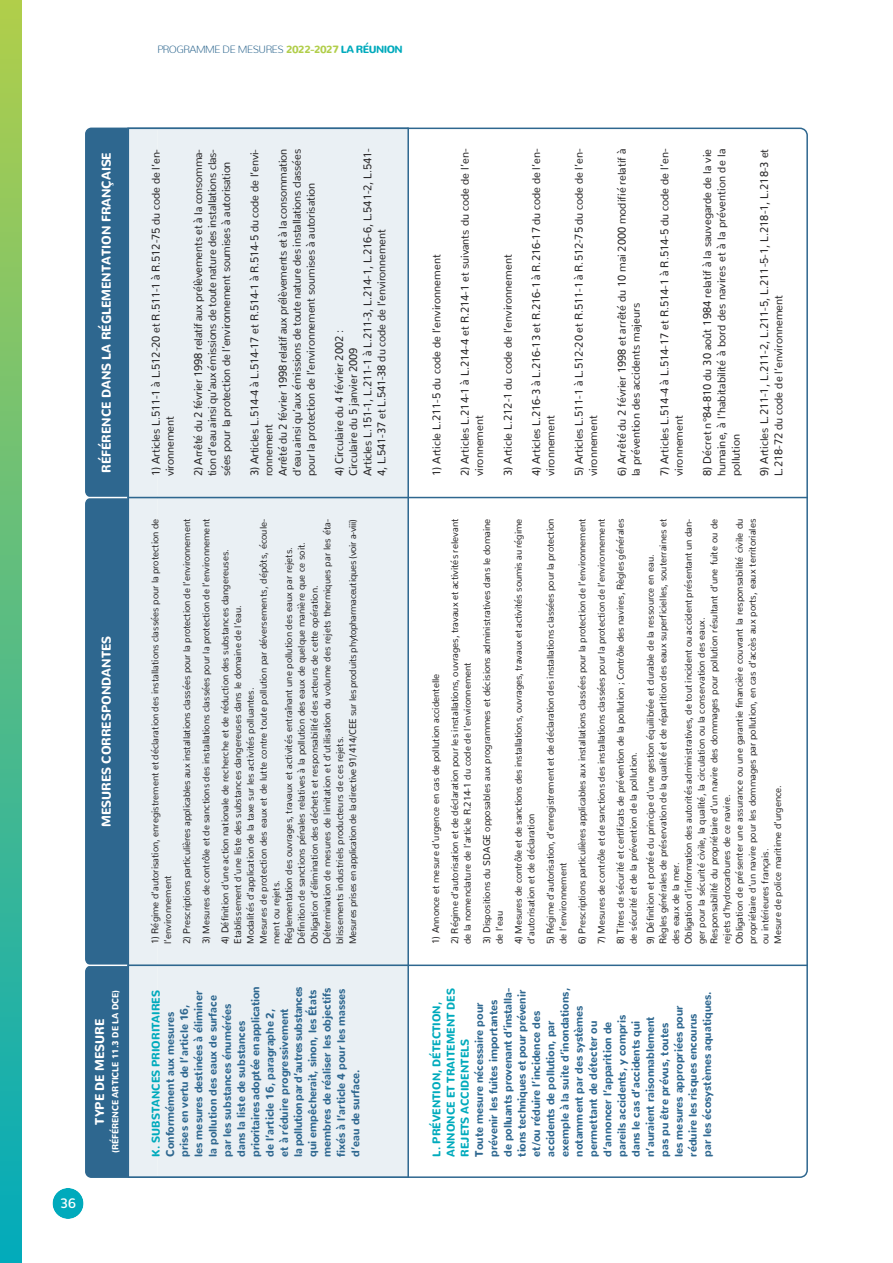
<style>
.page{position:relative;width:893px;height:1263px;background:#fff}
.page>*{position:absolute;margin:0;border:0;box-sizing:border-box;transform-origin:0 0}
.t1{font:500 13.5px "Nunito";color:#fff}
.t2{font:900 12.75px "Nunito";color:#fff;scale:.95 1}
.t3{font:11.25px/14.1px "Nunito";color:#272526;scale:.95 1}
.t4{font:900 11.25px/14.2px "Nunito";color:#2e678f;scale:.95 1}
.t5{font:900 11.25px/14.2px "Nunito";color:#00aabc;scale:.95 1}
.t6{font:200 10.5px "Nunito";letter-spacing:-.05em;color:#2e678f}
.t7{font:9.75px/12.8px "Nunito";color:#272526;scale:.95 1}
.t8{font:900 9px "Nunito";color:#fff;scale:.95 1}
.s1{font-weight:900;color:#b1ce4a}
.s2{font-weight:900;color:#00aabc}
</style>
<div class="page">
<svg style="left:52px;top:1188px;width:32px;height:31px"></svg>
<div style="left:0;top:0;width:21px;height:1263px;background:linear-gradient(to bottom,#b1ce4a,#02abbb)"></div>
<div style="left:85px;top:497px;width:51px;height:468px;background:#2e678f;border-radius:6px"></div>
<div style="left:85px;top:965px;width:51px;height:213px;background:#2e678f;border-radius:6px"></div>
<div style="left:85px;top:128px;width:51px;height:369px;background:#2e678f;border-radius:6px"></div>
<hr style="left:85px;top:964px;width:43px;height:2px;background:#fff">
<hr style="left:85px;top:497px;width:43px;height:1px;background:#fff">
<hr style="left:128px;top:964px;width:680px;height:2px;background:#2e678f">
<hr style="left:128px;top:497px;width:680px;height:1px;background:#2e678f">
<svg style="left:800px;top:128px;width:8px;height:1050px"></svg>
<div style="left:129px;top:128px;width:278px;height:1050px;background:#eaf0f4"></div>
<hr style="left:407px;top:128px;width:2px;height:1050px;background:#2e678f">
<p class="t6" style="left:157px;top:43px;width:247px">PROGRAMME DE MESURES <span class="s1">2022-2027</span> <span class="s2">LA RÉUNION</span></p>
<h2 class="t2" style="left:98px;top:473px;width:339px;rotate:-90deg">RÉFÉRENCE DANS LA RÉGLEMENTATION FRANÇAISE</h2>
<h2 class="t2" style="left:98px;top:827px;width:203px;rotate:-90deg">MESURES CORRESPONDANTES</h2>
<h1 class="t1" style="left:60px;top:1195px;width:17px">36</h1>
<p class="t8" style="left:110px;top:1153px;width:174px;rotate:-90deg">(RÉFÉRENCE ARTICLE 11.3 DE LA DCE)</p>
<h2 class="t2" style="left:92px;top:1124px;width:113px;rotate:-90deg">TYPE DE MESURE</h2>
<p class="t3" style="left:149px;top:476px;width:346px;rotate:-90deg">1) Articles L.511-1 à L.512-20 et R.511-1 à R.512-75 du code de l’en&shy;vironnement</p>
<p class="t3" style="left:191px;top:476px;width:346px;text-align:justify;rotate:-90deg">2) Arrêté du 2 février 1998 relatif aux prélèvements et à la consomma&shy;tion d’eau ainsi qu’aux émissions de toute nature des installations clas&shy;sées pour la protection de l’environnement soumises à autorisation</p>
<p class="t3" style="left:248px;top:476px;width:346px;rotate:-90deg">3) Articles L.514-4 à L.514-17 et R.514-1 à R.514-5 du code de l’envi&shy;ronnement<br>Arrêté du 2 février 1998 relatif aux prélèvements et à la consommation d’eau ainsi qu’aux émissions de toute nature des installations classées pour la protection de l’environnement soumises à autorisation</p>
<p class="t3" style="left:332px;top:476px;width:346px;rotate:-90deg">4) Circulaire du 4 février 2002 :<br>Circulaire du 5 janvier 2009<br>Articles L.151-1, L.211-1 à L.211-3, L.214-1, L.216-6, L.541-2, L.541- 4, L.541-37 et L.541-38 du code de l’environnement</p>
<p class="t7" style="left:149px;top:944px;width:449px;rotate:-90deg">1) Régime d’autorisation, enregistrement et déclaration des installations classées pour la protection de l’environnement</p>
<p class="t7" style="left:180px;top:944px;width:449px;rotate:-90deg">2) Prescriptions particulières applicables aux installations classées pour la protection de l’environnement</p>
<p class="t7" style="left:200px;top:944px;width:449px;rotate:-90deg">3) Mesures de contrôle et de sanctions des installations classées pour la protection de l’environnement</p>
<p class="t7" style="left:219px;top:944px;width:449px;rotate:-90deg">4) Définition d’une action nationale de recherche et de réduction des substances dangereuses.<br>Etablissement d’une liste des substances dangereuses dans le domaine de l’eau.<br>Modalités d’application de la taxe sur les activités polluantes.<br>Mesures de protection des eaux et de lutte contre toute pollution par déversements, dépôts, écoule&shy;ment ou rejets.<br>Réglementation des ouvrages, travaux et activités entraînant une pollution des eaux par rejets.<br>Définition de sanctions pénales relatives à la pollution des eaux de quelque manière que ce soit.<br>Obligation d’élimination des déchets et responsabilité des acteurs de cette opération.<br>Détermination de mesures de limitation et d’utilisation du volume des rejets thermiques par les éta&shy;blissements industriels producteurs de ces rejets.<br>Mesures prises en application de la directive 91/414/CEE sur les produits phytopharmaceutiques (voir a-viii)</p>
<p class="t3" style="left:429px;top:476px;width:235px;rotate:-90deg">1) Article L.211-5 du code de l’environnement</p>
<p class="t3" style="left:458px;top:476px;width:346px;rotate:-90deg">2) Articles L.214-1 à L.214-4 et R.214-1 et suivants du code de l’en&shy;vironnement</p>
<p class="t3" style="left:501px;top:476px;width:235px;rotate:-90deg">3) Article L.212-1 du code de l’environnement</p>
<p class="t3" style="left:529px;top:476px;width:346px;rotate:-90deg">4) Articles L.216-3 à L.216-13 et R.216-1 à R.216-17 du code de l’en&shy;vironnement</p>
<p class="t3" style="left:572px;top:476px;width:346px;rotate:-90deg">5) Articles L.511-1 à L.512-20 et R.511-1 à R.512-75 du code de l’en&shy;vironnement</p>
<p class="t3" style="left:615px;top:476px;width:346px;rotate:-90deg">6) Arrêté du 2 février 1998 et arrêté du 10 mai 2000 modifié relatif à la prévention des accidents majeurs</p>
<p class="t3" style="left:657px;top:476px;width:346px;rotate:-90deg">7) Articles L.514-4 à L.514-17 et R.514-1 à R.514-5 du code de l’en&shy;vironnement</p>
<p class="t3" style="left:700px;top:476px;width:346px;text-align:justify;rotate:-90deg">8) Décret n°84-810 du 30 août 1984 relatif à la sauvegarde de la vie humaine, à l’habitabilité à bord des navires et à la prévention de la pollution</p>
<p class="t3" style="left:757px;top:476px;width:346px;rotate:-90deg">9) Articles L.211-1, L.211-2, L.211-5, L.211-5-1, L.218-1, L.218-3 et<br>L.218-72 du code de l’environnement</p>
<p class="t7" style="left:429px;top:944px;width:286px;rotate:-90deg">1) Annonce et mesure d’urgence en cas de pollution accidentelle</p>
<p class="t7" style="left:448px;top:944px;width:449px;rotate:-90deg">2) Régime d’autorisation et de déclaration pour les installations, ouvrages, travaux et activités relevant de la nomenclature de l’article R.214-1 du code de l’environnement</p>
<p class="t7" style="left:480px;top:944px;width:449px;rotate:-90deg">3) Dispositions du SDAGE opposables aux programmes et décisions administratives dans le domaine de l’eau</p>
<p class="t7" style="left:512px;top:944px;width:449px;rotate:-90deg">4) Mesures de contrôle et de sanctions des installations, ouvrages, travaux et activités soumis au régime d’autorisation et de déclaration</p>
<p class="t7" style="left:544px;top:944px;width:449px;rotate:-90deg">5) Régime d’autorisation, d’enregistrement et de déclaration des installations classées pour la protection de l’environnement</p>
<p class="t7" style="left:576px;top:944px;width:449px;rotate:-90deg">6) Prescriptions particulières applicables aux installations classées pour la protection de l’environnement</p>
<p class="t7" style="left:595px;top:944px;width:449px;rotate:-90deg">7) Mesures de contrôle et de sanctions des installations classées pour la protection de l’environnement</p>
<p class="t7" style="left:614px;top:944px;width:449px;rotate:-90deg">8) Titres de sécurité et certificats de prévention de la pollution ; Contrôle des navires, Règles générales de sécurité et de la prévention de la pollution.</p>
<p class="t7" style="left:644px;top:944px;width:449px;rotate:-90deg">9) Définition et portée du principe d’une gestion équilibrée et durable de la ressource en eau.<br>Règles générales de préservation de la qualité et de répartition des eaux superficielles, souterraines et des eaux de la mer.<br>Obligation d’information des autorités administratives, de tout incident ou accident présentant un dan&shy;ger pour la sécurité civile, la qualité, la circulation ou la conservation des eaux.<br>Responsabilité du propriétaire d’un navire des dommages pour pollution résultant d’une fuite ou de rejets d’hydrocarbures de ce navire.<br>Obligation de présenter une assurance ou une garantie financière couvrant la responsabilité civile du propriétaire d’un navire pour les dommages par pollution, en cas d’accès aux ports, eaux territoriales ou intérieures français.<br>Mesure de police maritime d’urgence.</p>
<p class="t5" style="left:149px;top:1157px;width:177px;rotate:-90deg">K. SUBSTANCES PRIORITAIRES</p>
<p class="t4" style="left:163px;top:1157px;width:181px;rotate:-90deg">Conformément aux mesures prises en vertu de l’article 16,<br>les mesures destinées à éliminer la pollution des eaux de surface par les substances énumérées dans la liste de substances prioritaires adoptée en application de l’article 16, paragraphe 2,<br>et à réduire progressivement<br>la pollution par d’autres substances qui empêcherait, sinon, les États membres de réaliser les objectifs fixés à l’article 4 pour les masses d’eau de surface.</p>
<p class="t5" style="left:429px;top:1157px;width:179px;rotate:-90deg">L. PRÉVENTION, DÉTECTION,<br>ANNONCE ET TRAITEMENT DES<br>REJETS ACCIDENTELS</p>
<p class="t4" style="left:472px;top:1157px;width:179px;rotate:-90deg">Toute mesure nécessaire pour prévenir les fuites importantes de polluants provenant d’installa&shy;tions techniques et pour prévenir et/ou réduire l’incidence des accidents de pollution, par exemple à la suite d’inondations, notamment par des systèmes permettant de détecter ou d’annoncer l’apparition de pareils accidents, y compris<br>dans le cas d’accidents qui n’auraient raisonnablement<br>pas pu être prévus, toutes<br>les mesures appropriées pour réduire les risques encourus<br>par les écosystèmes aquatiques.</p>
</div>
